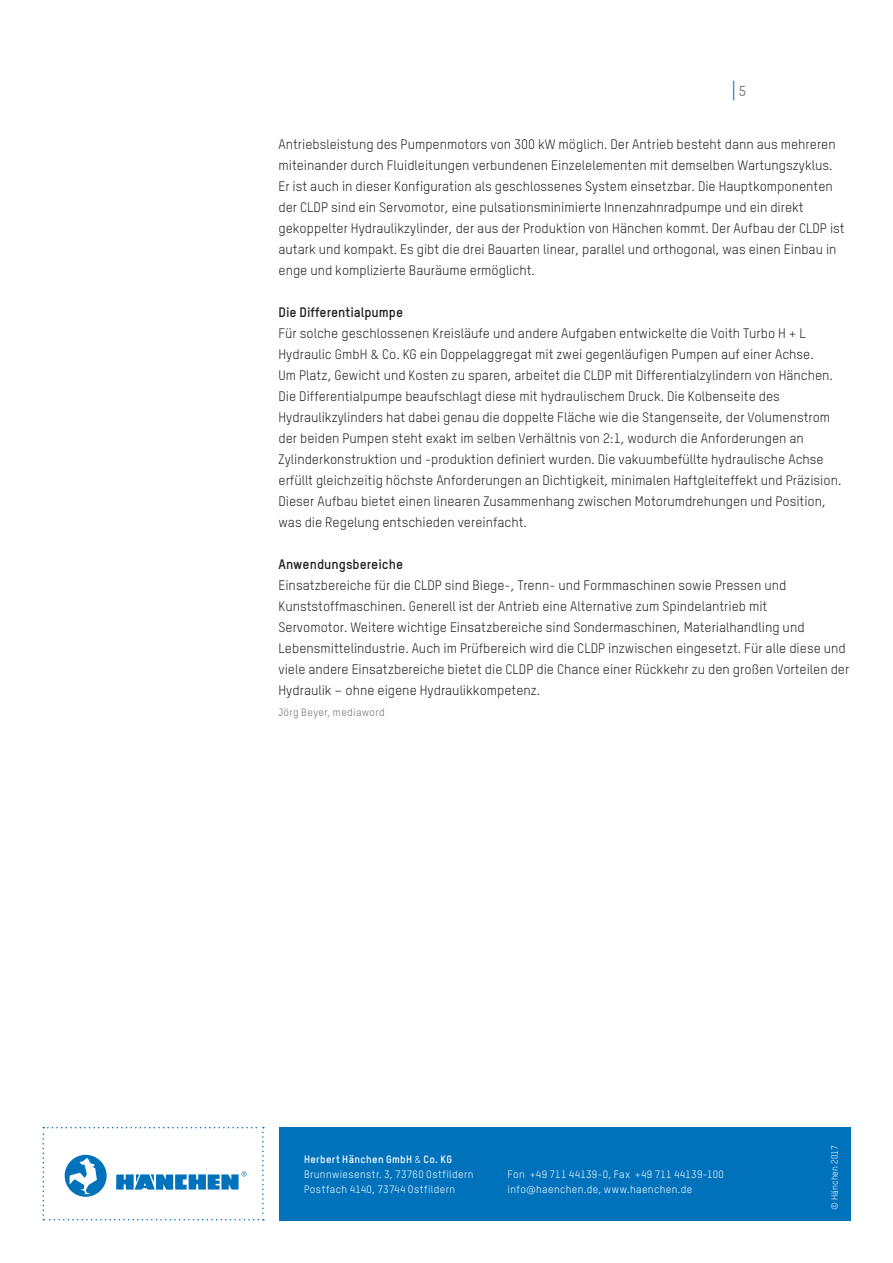
<style>
.page{position:relative;width:893px;height:1263px;background:#fff}
.page>*{position:absolute;margin:0;border:0;box-sizing:border-box;transform-origin:0 0}
.t1{font:500 24.15px "TSTAR";color:#0072bc;scale:.59 1}
.t2{font:13.5px/21px "TSTAR";color:#231f20}
.t3{font:700 13.5px "TSTAR";color:#231f20}
.t4{font:10.5px/15px "TSTAR";letter-spacing:.035em;color:#fff}
.t5{font:10.5px "TSTAR";letter-spacing:.03em;color:#6c6d70}
.t6{font:9px "TSTAR";color:#fff}
.s1{font-size:14.25px;color:#7c7e81}
.s2{font-family:"DIN Next LT Pro";font-weight:300}
.s3{font-weight:700}
</style>
<div class="page">
<div style="left:279px;top:1127px;width:571px;height:93px;background:#0072bc"></div>
<svg style="left:43px;top:1127px;width:221px;height:93px"></svg>
<h1 class="t1" style="left:732px;top:76px;width:25px">| <span class="s1">5</span></h1>
<p class="t2" style="left:279px;top:133px;width:568px">Antriebsleistung des Pumpenmotors von 300 kW möglich. Der Antrieb besteht dann aus mehreren miteinander durch Fluidleitungen verbundenen Einzelelementen mit demselben Wartungszyklus.<br>Er ist auch in dieser Konfiguration als geschlossenes System einsetzbar. Die Hauptkomponenten der CLDP sind ein Servomotor, eine pulsationsminimierte Innenzahnradpumpe und ein direkt gekoppelter Hydraulikzylinder, der aus der Produktion von Hänchen kommt. Der Aufbau der CLDP ist autark und kompakt. Es gibt die drei Bauarten linear, parallel und orthogonal, was einen Einbau in enge und komplizierte Bauräume ermöglicht.</p>
<p class="t3" style="left:279px;top:303px;width:126px">Die Differentialpumpe</p>
<p class="t2" style="left:279px;top:322px;width:564px">Für solche geschlossenen Kreisläufe und andere Aufgaben entwickelte die Voith Turbo H + L Hydraulic GmbH <span class="s2">&amp;</span> Co. KG ein Doppelaggregat mit zwei gegenläufigen Pumpen auf einer Achse.<br>Um Platz, Gewicht und Kosten zu sparen, arbeitet die CLDP mit Differentialzylindern von Hänchen.<br>Die Differentialpumpe beaufschlagt diese mit hydraulischem Druck. Die Kolbenseite des Hydraulikzylinders hat dabei genau die doppelte Fläche wie die Stangenseite, der Volumenstrom der beiden Pumpen steht exakt im selben Verhältnis von 2:1, wodurch die Anforderungen an Zylinderkonstruktion und -produktion definiert wurden. Die vakuumbefüllte hydraulische Achse erfüllt gleichzeitig höchste Anforderungen an Dichtigkeit, minimalen Haftgleiteffekt und Präzision.<br>Dieser Aufbau bietet einen linearen Zusammenhang zwischen Motorumdrehungen und Position, was die Regelung entschieden vereinfacht.</p>
<p class="t3" style="left:279px;top:555px;width:126px">Anwendungsbereiche</p>
<p class="t2" style="left:279px;top:574px;width:572px">Einsatzbereiche für die CLDP sind Biege-, Trenn- und Formmaschinen sowie Pressen und Kunststoffmaschinen. Generell ist der Antrieb eine Alternative zum Spindelantrieb mit<br>Servomotor. Weitere wichtige Einsatzbereiche sind Sondermaschinen, Materialhandling und Lebensmittelindustrie. Auch im Prüfbereich wird die CLDP inzwischen eingesetzt. Für alle diese und viele andere Einsatzbereiche bietet die CLDP die Chance einer Rückkehr zu den großen Vorteilen der Hydraulik – ohne eigene Hydraulikkompetenz.</p>
<p class="t5" style="left:279px;top:706px;width:108px">Jörg Beyer, mediaword</p>
<p class="t4" style="left:304px;top:1151px;width:171px"><span class="s3">Herbert Hänchen GmbH</span> <span class="s2">&amp;</span> <span class="s3">Co. KG<br></span>Brunnwiesenstr. 3, 73760 Ostfildern<br>Postfach 4140, 73744 Ostfildern</p>
<p class="t4" style="left:508px;top:1166px;width:218px">Fon +49 711 44139-0, Fax +49 711 44139-100 info<span class="s2">@</span>haenchen.de, www.haenchen.de</p>
<p class="t6" style="left:829px;top:1210px;width:66px;rotate:-90deg">© Hänchen 2017</p>
</div>
